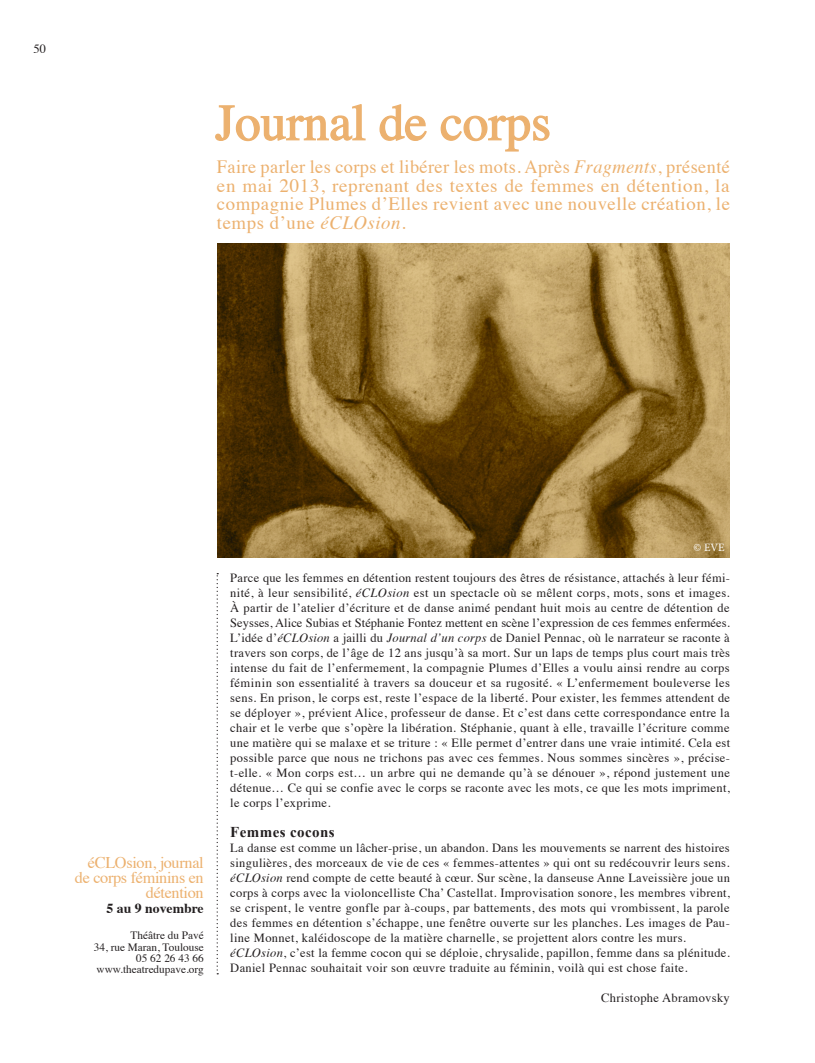
<style>
.page{position:relative;width:815px;height:1063px;background:#fff}
.page>*{position:absolute;margin:0;border:0;box-sizing:border-box;transform-origin:0 0}
.lebrigadier{font:51.25px "Times";color:#ecb16f}
.lebrigadier-2{font:18.75px/18.8px "Times";letter-spacing:.03em;color:#ecb16f;text-align:justify}
.lebrigadier-3{font:16.25px/15px "Times";letter-spacing:-.02em;color:#ecb16f;text-align:right}
.lebrigadier-4{font:700 15px "Times New Roman";letter-spacing:.025em;color:#231f20}
.lebrigadier-5{font:700 13.75px "Times";color:#231f20}
.lebrigadier-6{font:12.5px/15px "Times";letter-spacing:.025em;color:#231f20;text-align:justify}
.lebrigadier-7{font:11.25px "Times";color:#231f20}
.t1{font:11.25px "Minion Pro";color:#fff}
.s1{font-style:italic}
</style>
<div class="page">
<svg style="left:217px;top:573px;width:1px;height:401px"></svg>
<svg style="left:215px;top:104px;width:151px;height:38px"></svg>
<svg style="left:379px;top:104px;width:48px;height:37px"></svg>
<svg style="left:440px;top:115px;width:110px;height:37px"></svg>
<img style="left:218px;top:244px;width:512px;height:313px">
<p class="lebrigadier-6" style="left:34px;top:40px;width:14px">50</p>
<p class="lebrigadier" style="left:215px;top:75px;width:337px">Journal de corps</p>
<p class="lebrigadier-2" style="left:217px;top:156px;width:515px">Faire parler les corps et libérer les mots. Après <span class="s1">Fragments</span>, présenté en mai 2013, reprenant des textes de femmes en détention, la compagnie Plumes d’Elles revient avec une nouvelle création, le temps d’une <span class="s1">éCLOsion</span>.</p>
<p class="lebrigadier-3" style="left:75px;top:854px;width:130px">éCLOsion, journal de corps féminins en détention</p>
<p class="lebrigadier-5" style="left:107px;top:895px;width:99px">5 au 9 novembre</p>
<p class="lebrigadier-7" style="left:131px;top:925px;width:75px">Théâtre du Pavé</p>
<p class="lebrigadier-7" style="left:94px;top:936px;width:111px">34, rue Maran, Toulouse</p>
<p class="lebrigadier-7" style="left:136px;top:947px;width:69px">05 62 26 43 66</p>
<p class="lebrigadier-7" style="left:97px;top:959px;width:109px">www.theatredupave.org</p>
<p class="t1" style="left:694px;top:540px;width:33px">© EVE</p>
<p class="lebrigadier-6" style="left:230px;top:570px;width:501px">Parce que les femmes en détention restent toujours des êtres de résistance, attachés à leur fémi&shy;nité, à leur sensibilité, <span class="s1">éCLOsion</span> est un spectacle où se mêlent corps, mots, sons et images.<br>À partir de l’atelier d’écriture et de danse animé pendant huit mois au centre de détention de Seysses, Alice Subias et Stéphanie Fontez mettent en scène l’expression de ces femmes enfermées.</p>
<p class="lebrigadier-6" style="left:230px;top:630px;width:501px">L’idée d’<span class="s1">éCLOsion</span> a jailli du <span class="s1">Journal d’un corps</span> de Daniel Pennac, où le narrateur se raconte à travers son corps, de l’âge de 12 ans jusqu’à sa mort. Sur un laps de temps plus court mais très intense du fait de l’enfermement, la compagnie Plumes d’Elles a voulu ainsi rendre au corps féminin son essentialité à travers sa douceur et sa rugosité. « L’enfermement bouleverse les sens. En prison, le corps est, reste l’espace de la liberté. Pour exister, les femmes attendent de se déployer », prévient Alice, professeur de danse. Et c’est dans cette correspondance entre la chair et le verbe que s’opère la libération. Stéphanie, quant à elle, travaille l’écriture comme une matière qui se malaxe et se triture : « Elle permet d’entrer dans une vraie intimité. Cela est possible parce que nous ne trichons pas avec ces femmes. Nous sommes sincères », précise&shy;t-elle. « Mon corps est… un arbre qui ne demande qu’à se dénouer », répond justement une détenue… Ce qui se confie avec le corps se raconte avec les mots, ce que les mots impriment, le corps l’exprime.</p>
<p class="lebrigadier-4" style="left:230px;top:822px;width:106px">Femmes cocons</p>
<p class="lebrigadier-6" style="left:230px;top:840px;width:501px">La danse est comme un lâcher-prise, un abandon. Dans les mouvements se narrent des histoires singulières, des morceaux de vie de ces « femmes-attentes » qui ont su redécouvrir leurs sens. <span class="s1">éCLOsion</span> rend compte de cette beauté à cœur. Sur scène, la danseuse Anne Laveissière joue un corps à corps avec la violoncelliste Cha’ Castellat. Improvisation sonore, les membres vibrent, se crispent, le ventre gonfle par à-coups, par battements, des mots qui vrombissent, la parole des femmes en détention s’échappe, une fenêtre ouverte sur les planches. Les images de Pau&shy;line Monnet, kaléidoscope de la matière charnelle, se projettent alors contre les murs.</p>
<p class="lebrigadier-6" style="left:230px;top:945px;width:501px"><span class="s1">éCLOsion</span>, c’est la femme cocon qui se déploie, chrysalide, papillon, femme dans sa plénitude.<br>Daniel Pennac souhaitait voir son œuvre traduite au féminin, voilà qui est chose faite.</p>
<p class="lebrigadier-6" style="left:601px;top:990px;width:130px">Christophe Abramovsky</p>
</div>
